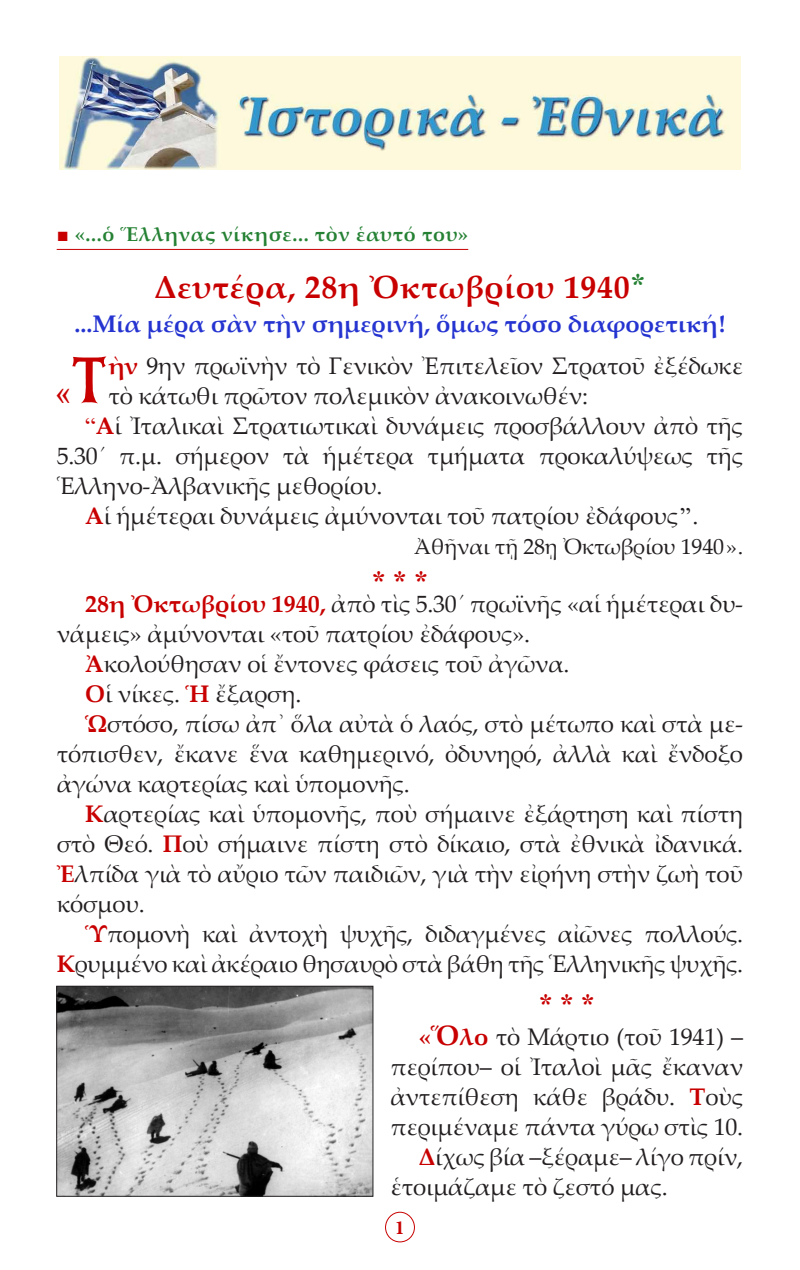
<style>
.page{position:relative;width:800px;height:1270px;background:#fff}
.page>*{position:absolute;margin:0;border:0;box-sizing:border-box;transform-origin:0 0}
.t1{font:32.4px "BYZIMAK";color:#c80000}
.t2{font:700 32px "Palatino Linotype";letter-spacing:.02em;color:#c80000}
.Asteriskoi{font:28px "CTOS New Times Bold Test 1";color:#c80000}
.t3{font:24px/30px "Palatino Linotype";letter-spacing:-.01em;color:#231f20;text-align:justify}
.t4{font:700 24px "Palatino Linotype";color:#2534d0}
.t5{font:22px "Palatino Linotype";letter-spacing:-.01em;color:#231f20}
.t6{font:700 20px "Palatino Linotype";letter-spacing:.03em;color:#258134}
.t7{font:700 20px "Minion Pro";color:#c80000}
.s1{font-family:"CTOS New Times Roman Test 1";font-weight:400;color:#c80000}
.s2{font-family:"CTOS New Times Bold Test 1";font-weight:400;font-size:30px;color:#258134}
.s3{font-size:65px}
.s4{font-weight:700;color:#c80000}
.s5{font-family:"Times New Roman";color:#c80000}
.s6{font-family:"Times New Roman"}
.s7{font-weight:700;font-size:28px;color:#c80000}
</style>
<div class="page">
<div style="left:385px;top:1212px;width:30px;height:30px;border:1px solid #c80000;border-radius:50%"></div>
<hr style="left:57px;top:249px;width:411px;height:1px;background:#c80000">
<img style="left:60px;top:57px;width:680px;height:113px">
<img style="left:58px;top:988px;width:313px;height:207px">
<div style="left:56px;top:986px;width:317px;height:211px;border:1px solid #231f20"></div>
<p class="t6" style="left:57px;top:220px;width:413px"><span class="s1">■</span> «...ὁ Ἕλληνας νίκησε... τὸν ἑαυτό του»</p>
<p class="t2" style="left:155px;top:265px;width:492px">Δευτέρα, 28η Ὀκτωβρίου 1940<span class="s2">*</span></p>
<p class="t4" style="left:74px;top:307px;width:653px">...Μία μέρα σὰν τὴν σημερινή, ὅμως τόσο διαφορετική!</p>
<p class="t1" style="left:56px;top:372px;width:54px">«<span class="s3">Τ</span></p>
<p class="t3" style="left:108px;top:350px;width:636px"><span class="s4">ὴν</span> 9ην πρωϊνὴν τὸ Γενικὸν Ἐπιτελεῖον Στρατοῦ ἐξέδωκε τὸ κάτωθι πρῶτον πολεμικὸν ἀνακοινωθέν:</p>
<p class="t3" style="left:57px;top:410px;width:688px;text-indent:28px"><span class="s5">“</span><span class="s4">Α</span>ἱ Ἰταλικαὶ Στρατιωτικαὶ δυνάμεις προσβάλλουν ἀπὸ τῆς 5.30´ π.μ. σήμερον τὰ ἡμέτερα τμήματα προκαλύψεως τῆς Ἑλληνο-Ἀλβανικῆς μεθορίου.</p>
<p class="t3" style="left:85px;top:500px;width:615px"><span class="s4">Α</span>ἱ ἡμέτεραι δυνάμεις ἀμύνονται τοῦ πατρίου ἐδάφους<span class="s6">”</span>.</p>
<p class="t5" style="left:414px;top:531px;width:330px">Ἀθῆναι τῇ 28ῃ Ὀκτωβρίου 1940».</p>
<p class="Asteriskoi" style="left:372px;top:565px;width:57px">* * *</p>
<p class="t3" style="left:57px;top:588px;width:688px;text-indent:28px"><span class="s4">28η Ὀκτωβρίου 1940,</span> ἀπὸ τὶς 5.30´ πρωϊνῆς «αἱ ἡμέτεραι δυ&shy;νάμεις» ἀμύνονται «τοῦ πατρίου ἐδάφους».</p>
<p class="t3" style="left:85px;top:648px;width:486px"><span class="s4">Ἀ</span>κολούθησαν οἱ ἔντονες φάσεις τοῦ ἀγῶνα.</p>
<p class="t3" style="left:85px;top:678px;width:218px"><span class="s4">Ο</span>ἱ νίκες. <span class="s4">Ἡ</span> ἔξαρση.</p>
<p class="t3" style="left:57px;top:708px;width:688px;text-indent:28px"><span class="s4">Ὡ</span>στόσο, πίσω ἀπ᾿ ὅλα αὐτὰ ὁ λαός, στὸ μέτωπο καὶ στὰ με&shy;τόπισθεν, ἔκανε ἕνα καθημερινό, ὀδυνηρό, ἀλλὰ καὶ ἔνδοξο ἀγώνα καρτερίας καὶ ὑπομονῆς.</p>
<p class="t3" style="left:57px;top:798px;width:688px;text-indent:28px"><span class="s4">Κ</span>αρτερίας καὶ ὑπομονῆς, ποὺ σήμαινε ἐξάρτηση καὶ πίστη στὸ Θεό. <span class="s4">Π</span>οὺ σήμαινε πίστη στὸ δίκαιο, στὰ ἐθνικὰ ἰδανικά.<br><span class="s4">Ἐ</span>λπίδα γιὰ τὸ αὔριο τῶν παιδιῶν, γιὰ τὴν εἰρήνη στὴν ζωὴ τοῦ κόσμου.</p>
<p class="t3" style="left:57px;top:918px;width:688px;text-align:right"><span class="s4">Ὑ</span>πομονὴ καὶ ἀντοχὴ ψυχῆς, διδαγμένες αἰῶνες πολλούς.<br><span class="s4">Κ</span>ρυμμένο καὶ ἀκέραιο θησαυρὸ στὰ βάθη τῆς Ἑλληνικῆς ψυχῆς.</p>
<p class="Asteriskoi" style="left:539px;top:989px;width:57px">* * *</p>
<p class="t3" style="left:390px;top:1021px;width:354px;text-indent:28px"><span class="s4">«</span><span class="s7">Ὅ</span><span class="s4">λο</span> τὸ Μάρτιο (τοῦ 1941) – περίπου– οἱ Ἰταλοὶ μᾶς ἔκαναν ἀντεπίθεση κάθε βράδυ. <span class="s4">Τ</span>οὺς περιμέναμε πάντα γύρω στὶς 10.</p>
<p class="t3" style="left:390px;top:1141px;width:354px;text-indent:28px"><span class="s4">Δ</span>ίχως βία –ξέραμε– λίγο πρίν, ἑτοιμάζαμε τὸ ζεστό μας.</p>
<p class="t7" style="left:395px;top:1213px;width:11px">1</p>
</div>
